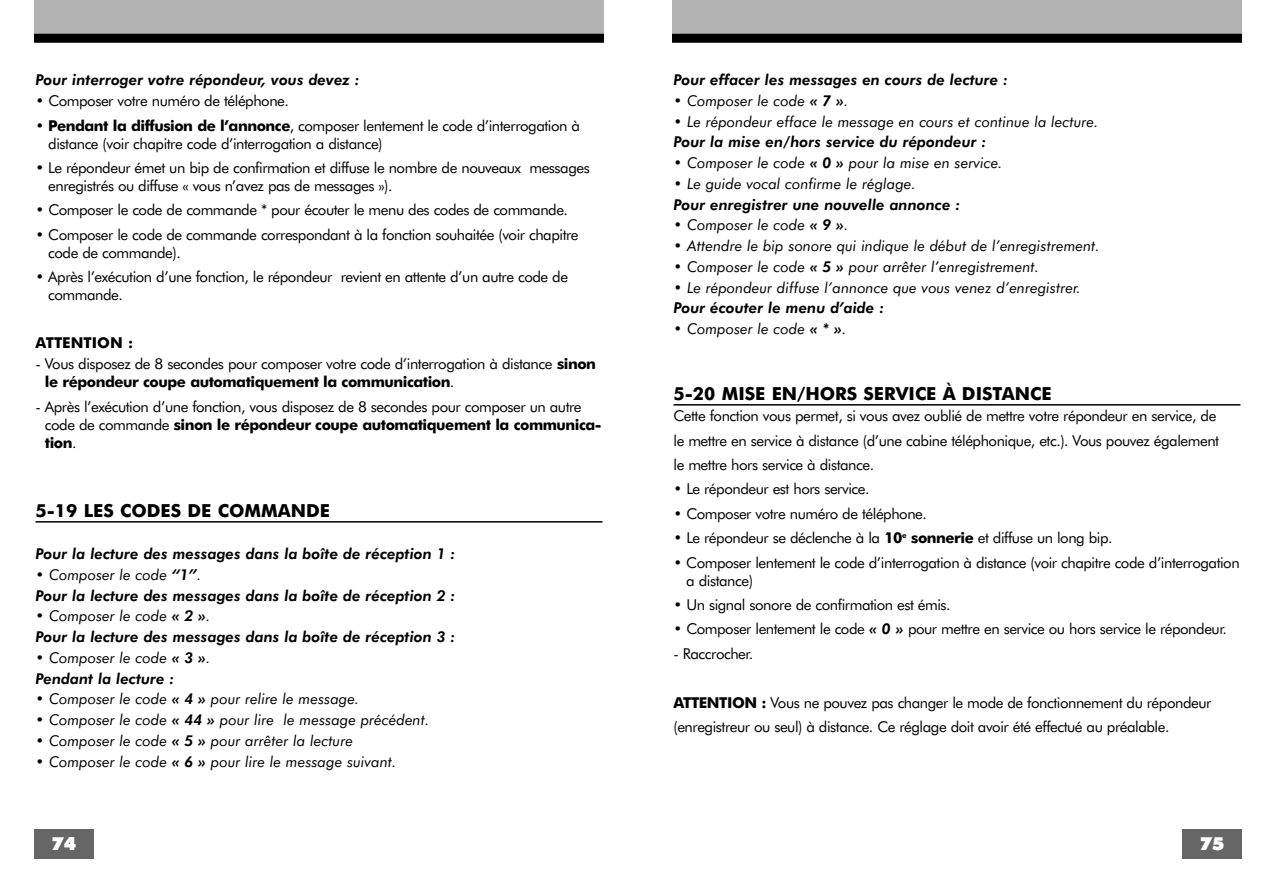
<style>
.page{position:relative;width:1276px;height:893px;background:#fff}
.page>*{position:absolute;margin:0;border:0;box-sizing:border-box;transform-origin:0 0}
.t1{font:700 18px "Futura BT";color:#000}
.t2{font:900 18px "Futura BT";color:#fff}
.t3{font:15px/18px "Futura BT";letter-spacing:-.03em;color:#000}
.t4{font:italic 15px "Futura BT";color:#000}
.t5{font:italic 800 15px/20.7px "Futura BT";color:#000}
.t6{font:700 15px "Futura BT";color:#000}
.s1{font-weight:700}
.s2{font-weight:400}
.s3{font-weight:800}
.s4{font-weight:800;font-style:italic}
</style>
<div class="page">
<div style="left:1182px;top:829px;width:60px;height:30px;background:#666"></div>
<div style="left:672px;top:0;width:570px;height:38px;background:#b3b3b3"></div>
<div style="left:672px;top:34px;width:570px;height:9px;background:#000"></div>
<hr style="left:673px;top:404px;width:567px;height:2px;background:#000">
<div style="left:34px;top:829px;width:60px;height:30px;background:#666"></div>
<div style="left:34px;top:0;width:570px;height:38px;background:#b3b3b3"></div>
<div style="left:34px;top:34px;width:570px;height:9px;background:#000"></div>
<hr style="left:36px;top:521px;width:566px;height:2px;background:#000">
<p class="t5" style="left:36px;top:71px;width:325px">Pour interroger votre répondeur, vous devez :</p>
<p class="t3" style="left:36px;top:93px;width:255px">• Composer votre numéro de téléphone.</p>
<p class="t3" style="left:48px;top:117px;width:533px;text-indent:-13px">• <span class="s1">Pendant la diffusion de l’annonce</span>, composer lentement le code d’interrogation à distance (voir chapitre code d’interrogation a distance)</p>
<p class="t3" style="left:48px;top:160px;width:543px;text-indent:-13px">• Le répondeur émet un bip de confirmation et diffuse le nombre de nouveaux messages enregistrés ou diffuse « vous n’avez pas de messages »).</p>
<p class="t3" style="left:36px;top:202px;width:534px">• Composer le code de commande * pour écouter le menu des codes de commande.</p>
<p class="t3" style="left:48px;top:227px;width:532px;text-indent:-13px">• Composer le code de commande correspondant à la fonction souhaitée (voir chapitre code de commande).</p>
<p class="t3" style="left:48px;top:269px;width:521px;text-indent:-13px">• Après l’exécution d’une fonction, le répondeur revient en attente d’un autre code de commande.</p>
<p class="t6" style="left:36px;top:337px;width:99px">ATTENTION :</p>
<p class="t3" style="left:45px;top:356px;width:552px;text-indent:-9px">- Vous disposez de 8 secondes pour composer votre code d’interrogation à distance <span class="s1">sinon le répondeur coupe automatiquement la communication</span>.</p>
<p class="t3" style="left:45px;top:399px;width:558px;text-indent:-9px">- Après l’exécution d’une fonction, vous disposez de 8 secondes pour composer un autre code de commande <span class="s1">sinon le répondeur coupe automatiquement la communica&shy;tion</span>.</p>
<p class="t1" style="left:36px;top:503px;width:296px">5-19 LES CODES DE COMMANDE</p>
<p class="t5" style="left:36px;top:545px;width:421px">Pour la lecture des messages dans la boîte de réception 1 :</p>
<p class="t5" style="left:36px;top:565px;width:421px"><span class="s2">• Composer le code</span> “1”<span class="s2">.<br></span>Pour la lecture des messages dans la boîte de réception 2 :</p>
<p class="t5" style="left:36px;top:607px;width:421px"><span class="s2">• Composer le code</span> « 2 »<span class="s2">.<br></span>Pour la lecture des messages dans la boîte de réception 3 :</p>
<p class="t5" style="left:36px;top:648px;width:176px"><span class="s2">• Composer le code</span> « 3 »<span class="s2">.<br></span>Pendant la lecture :</p>
<p class="t4" style="left:36px;top:693px;width:325px">• Composer le code <span class="s3">« 4 »</span> pour relire le message.</p>
<p class="t4" style="left:36px;top:714px;width:395px">• Composer le code <span class="s3">« 44 »</span> pour lire le message précédent.</p>
<p class="t4" style="left:36px;top:734px;width:319px">• Composer le code <span class="s3">« 5 »</span> pour arrêter la lecture</p>
<p class="t4" style="left:36px;top:755px;width:362px">• Composer le code <span class="s3">« 6 »</span> pour lire le message suivant.</p>
<p class="t2" style="left:51px;top:837px;width:26px">74</p>
<p class="t5" style="left:673px;top:71px;width:336px">Pour effacer les messages en cours de lecture :</p>
<p class="t4" style="left:673px;top:95px;width:176px">• Composer le code <span class="s3">« 7 »</span>.</p>
<p class="t4" style="left:673px;top:115px;width:426px">• Le répondeur efface le message en cours et continue la lecture.</p>
<p class="t5" style="left:673px;top:133px;width:314px">Pour la mise en/hors service du répondeur :</p>
<p class="t4" style="left:673px;top:157px;width:331px">• Composer le code <span class="s3">« 0 »</span> pour la mise en service.</p>
<p class="t4" style="left:673px;top:178px;width:244px">• Le guide vocal confirme le réglage.</p>
<p class="t5" style="left:673px;top:195px;width:288px">Pour enregistrer une nouvelle annonce :</p>
<p class="t4" style="left:673px;top:219px;width:176px">• Composer le code <span class="s3">« 9 »</span>.</p>
<p class="t4" style="left:673px;top:240px;width:428px">• Attendre le bip sonore qui indique le début de l’enregistrement.</p>
<p class="t4" style="left:673px;top:261px;width:367px">• Composer le code <span class="s3">« 5 »</span> pour arrêter l’enregistrement.</p>
<p class="t4" style="left:673px;top:281px;width:409px">• Le répondeur diffuse l’annonce que vous venez d’enregistrer.</p>
<p class="t5" style="left:673px;top:299px;width:212px">Pour écouter le menu d’aide :</p>
<p class="t4" style="left:673px;top:323px;width:174px">• Composer le code <span class="s3">« * »</span>.</p>
<p class="t1" style="left:673px;top:386px;width:380px">5-20 MISE EN/HORS SERVICE À DISTANCE</p>
<p class="t3" style="left:673px;top:405px;width:547px;line-height:24.5px">Cette fonction vous permet, si vous avez oublié de mettre votre répondeur en service, de le mettre en service à distance (d’une cabine téléphonique, etc.). Vous pouvez également le mettre hors service à distance.</p>
<p class="t3" style="left:673px;top:481px;width:197px">• Le répondeur est hors service.</p>
<p class="t3" style="left:673px;top:506px;width:255px">• Composer votre numéro de téléphone.</p>
<p class="t3" style="left:673px;top:530px;width:441px">• Le répondeur se déclenche à la <span class="s1">10</span><sup>e</sup> <span class="s1">sonnerie</span> et diffuse un long bip.</p>
<p class="t3" style="left:686px;top:555px;width:555px;text-indent:-13px">• Composer lentement le code d’interrogation à distance (voir chapitre code d’interrogation a distance)</p>
<p class="t3" style="left:673px;top:597px;width:279px">• Un signal sonore de confirmation est émis.</p>
<p class="t3" style="left:673px;top:621px;width:555px">• Composer lentement le code <span class="s4">« 0 »</span> pour mettre en service ou hors service le répondeur.</p>
<p class="t3" style="left:673px;top:646px;width:81px">- Raccrocher.</p>
<p class="t3" style="left:673px;top:691px;width:539px;line-height:24.5px"><span class="s1">ATTENTION :</span> Vous ne pouvez pas changer le mode de fonctionnement du répondeur (enregistreur ou seul) à distance. Ce réglage doit avoir été effectué au préalable.</p>
<p class="t2" style="left:1199px;top:837px;width:26px">75</p>
</div>
